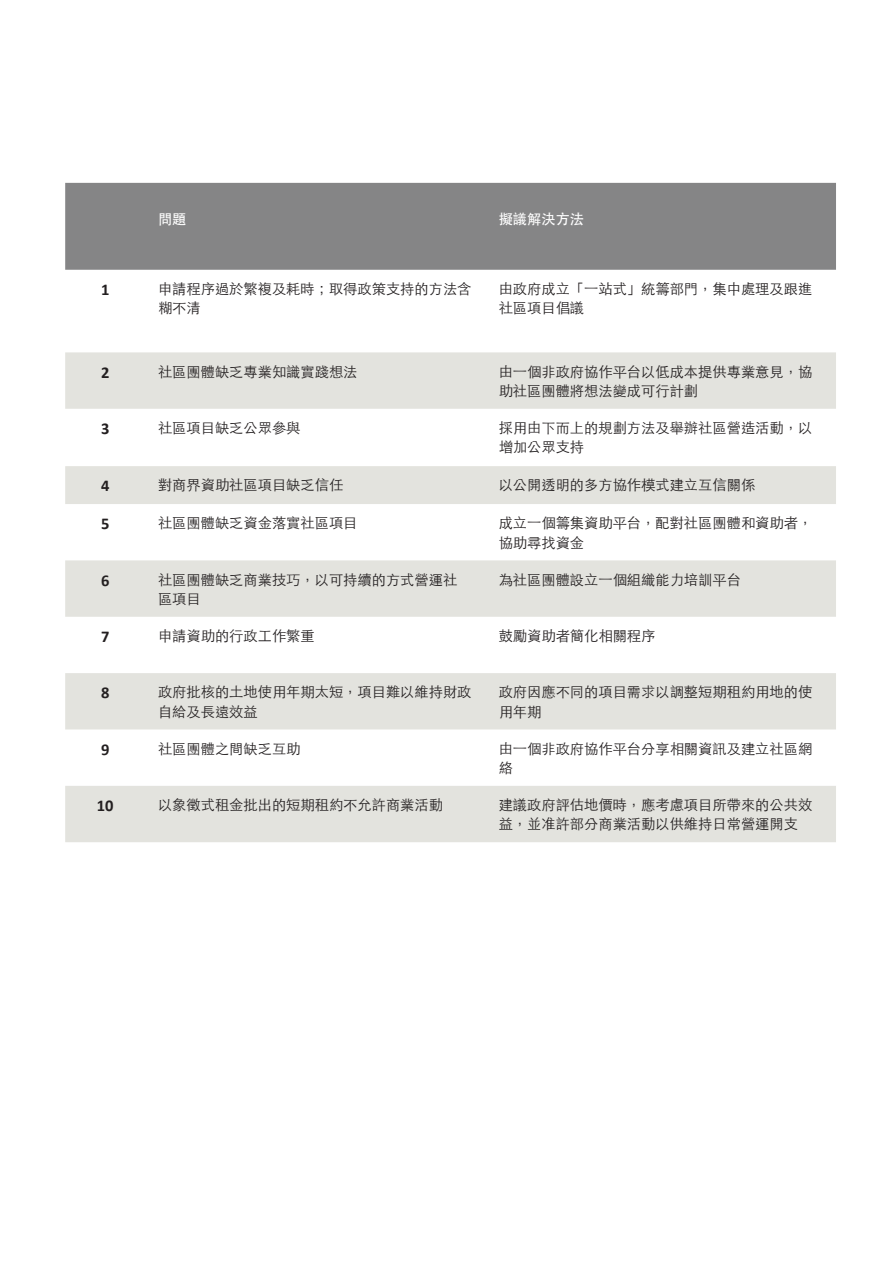
<style>
.page{position:relative;width:893px;height:1263px;background:#fff}
.page>*{position:absolute;margin:0;border:0;box-sizing:border-box;transform-origin:0 0}
.t1{font:700 16.5px "Calibri";color:#231f20}
.t2{font:300 14.25px/19.5px "ST Heiti TC";color:#231f20}
.t3{font:500 14.25px "ST Heiti TC";color:#fff}
</style>
<div class="page">
<div style="left:65px;top:183px;width:771px;height:87px;background:#858586"></div>
<svg style="left:65px;top:352px;width:771px;height:152px;fill:#e3e3de"></svg>
<svg style="left:65px;top:560px;width:771px;height:282px;fill:#e3e3de"></svg>
<p class="t3" style="left:158px;top:211px;width:30px">問題</p>
<p class="t3" style="left:499px;top:211px;width:87px">擬議解決方法</p>
<p class="t1" style="left:101px;top:279px;width:10px">1</p>
<p class="t2" style="left:158px;top:277px;width:315px">申請程序過於繁複及耗時；取得政策支持的方法含糊不清</p>
<p class="t2" style="left:499px;top:277px;width:315px">由政府成立「一站式」統籌部門，集中處理及跟進社區項目倡議</p>
<p class="t1" style="left:101px;top:361px;width:10px">2</p>
<p class="t2" style="left:158px;top:360px;width:201px">社區團體缺乏專業知識實踐想法</p>
<p class="t2" style="left:499px;top:360px;width:315px">由一個非政府協作平台以低成本提供專業意見，協助社區團體將想法變成可行計劃</p>
<p class="t1" style="left:101px;top:418px;width:10px">3</p>
<p class="t2" style="left:158px;top:416px;width:144px">社區項目缺乏公眾參與</p>
<p class="t2" style="left:499px;top:416px;width:315px">採用由下而上的規劃方法及舉辦社區營造活動，以增加公眾支持</p>
<p class="t1" style="left:101px;top:475px;width:10px">4</p>
<p class="t2" style="left:158px;top:474px;width:187px">對商界資助社區項目缺乏信任</p>
<p class="t2" style="left:499px;top:474px;width:258px">以公開透明的多方協作模式建立互信關係</p>
<p class="t1" style="left:101px;top:513px;width:10px">5</p>
<p class="t2" style="left:158px;top:512px;width:201px">社區團體缺乏資金落實社區項目</p>
<p class="t2" style="left:499px;top:512px;width:315px">成立一個籌集資助平台，配對社區團體和資助者，協助尋找資金</p>
<p class="t1" style="left:101px;top:569px;width:10px">6</p>
<p class="t2" style="left:158px;top:568px;width:301px">社區團體缺乏商業技巧，以可持續的方式營運社區項目</p>
<p class="t2" style="left:499px;top:568px;width:244px">為社區團體設立一個組織能力培訓平台</p>
<p class="t1" style="left:101px;top:626px;width:10px">7</p>
<p class="t2" style="left:158px;top:624px;width:158px">申請資助的行政工作繁重</p>
<p class="t2" style="left:499px;top:624px;width:158px">鼓勵資助者簡化相關程序</p>
<p class="t1" style="left:101px;top:682px;width:10px">8</p>
<p class="t2" style="left:158px;top:681px;width:315px">政府批核的土地使用年期太短，項目難以維持財政自給及長遠效益</p>
<p class="t2" style="left:499px;top:681px;width:315px">政府因應不同的項目需求以調整短期租約用地的使用年期</p>
<p class="t1" style="left:101px;top:739px;width:10px">9</p>
<p class="t2" style="left:158px;top:737px;width:144px">社區團體之間缺乏互助</p>
<p class="t2" style="left:499px;top:737px;width:315px">由一個非政府協作平台分享相關資訊及建立社區網絡</p>
<p class="t1" style="left:97px;top:795px;width:18px">10</p>
<p class="t2" style="left:158px;top:793px;width:286px">以象徵式租金批出的短期租約不允許商業活動</p>
<p class="t2" style="left:499px;top:793px;width:315px">建議政府評估地價時，應考慮項目所帶來的公共效益，並准許部分商業活動以供維持日常營運開支</p>
</div>
